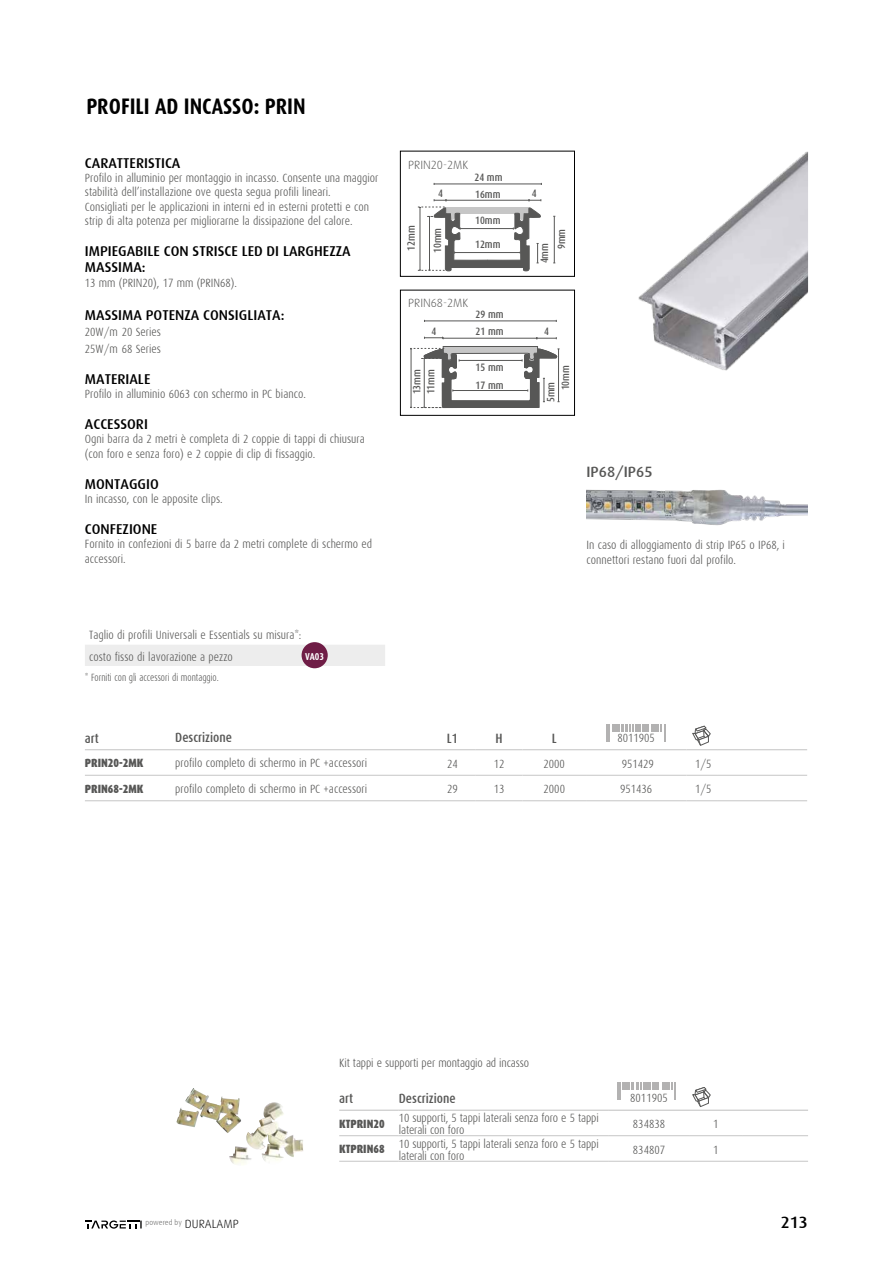
<style>
.page{position:relative;width:893px;height:1263px;background:#fff}
.page>*{position:absolute;margin:0;border:0;box-sizing:border-box;transform-origin:0 0}
.t1{font:700 22.5px "Dax Condensed";color:#000}
.t2{font:500 16.5px "Dax";color:#000}
.t3{font:500 15px "Dax";color:#575756}
.t4{font:500 14.25px/16.5px "Dax";color:#000}
.t5{font:500 13.5px "Dax Condensed";color:#575756}
.t6{font:300 12px/14.2px "Dax Condensed";color:#575756}
.t7{font:900 12px "Dax Condensed";color:#575756}
.t8{font:300 12px "Dax";color:#575756}
.t9{font:500 10.8px/17.7px "Dax Condensed";color:#575756}
.t10{font:300 10.5px "Dax Condensed";color:#575756;scale:.9 1}
.t11{font:700 10.05px "Dax Condensed";color:#fff}
.t12{font:300 7.5px "Dax";color:#575756}
.s1{font-size:12px;color:#000}
</style>
<div class="page">
<svg style="left:85px;top:1220px;width:57px;height:8px"></svg>
<div style="left:400px;top:290px;width:175px;height:126px;border:1px solid #000"></div>
<div style="left:400px;top:151px;width:175px;height:126px;border:1px solid #000"></div>
<hr style="left:85px;top:775px;width:85px;height:1px;background:#c6c6c6">
<hr style="left:170px;top:775px;width:259px;height:1px;background:#c6c6c6">
<hr style="left:429px;top:775px;width:47px;height:1px;background:#c6c6c6">
<hr style="left:476px;top:775px;width:47px;height:1px;background:#c6c6c6">
<hr style="left:523px;top:775px;width:63px;height:1px;background:#c6c6c6">
<hr style="left:586px;top:775px;width:100px;height:1px;background:#c6c6c6">
<hr style="left:686px;top:775px;width:31px;height:1px;background:#c6c6c6">
<hr style="left:717px;top:775px;width:90px;height:1px;background:#c6c6c6">
<hr style="left:85px;top:800px;width:85px;height:1px;background:#c6c6c6">
<hr style="left:170px;top:800px;width:259px;height:1px;background:#c6c6c6">
<hr style="left:429px;top:800px;width:47px;height:1px;background:#c6c6c6">
<hr style="left:476px;top:800px;width:47px;height:1px;background:#c6c6c6">
<hr style="left:523px;top:800px;width:63px;height:1px;background:#c6c6c6">
<hr style="left:586px;top:800px;width:100px;height:1px;background:#c6c6c6">
<hr style="left:686px;top:800px;width:31px;height:1px;background:#c6c6c6">
<hr style="left:717px;top:800px;width:90px;height:1px;background:#c6c6c6">
<hr style="left:85px;top:749px;width:85px;height:1px;background:#c6c6c6">
<hr style="left:170px;top:749px;width:259px;height:1px;background:#c6c6c6">
<hr style="left:429px;top:749px;width:47px;height:1px;background:#c6c6c6">
<hr style="left:476px;top:749px;width:47px;height:1px;background:#c6c6c6">
<hr style="left:523px;top:749px;width:63px;height:1px;background:#c6c6c6">
<hr style="left:586px;top:749px;width:100px;height:1px;background:#c6c6c6">
<hr style="left:686px;top:749px;width:31px;height:1px;background:#c6c6c6">
<hr style="left:717px;top:749px;width:90px;height:1px;background:#c6c6c6">
<svg style="left:607px;top:724px;width:58px;height:18px"></svg>
<hr style="left:339px;top:1161px;width:60px;height:1px;background:#c6c6c6">
<hr style="left:399px;top:1161px;width:209px;height:1px;background:#c6c6c6">
<hr style="left:608px;top:1161px;width:82px;height:1px;background:#c6c6c6">
<hr style="left:690px;top:1161px;width:52px;height:1px;background:#c6c6c6">
<hr style="left:742px;top:1161px;width:66px;height:1px;background:#c6c6c6">
<hr style="left:339px;top:1110px;width:60px;height:1px;background:#c6c6c6">
<hr style="left:399px;top:1110px;width:209px;height:1px;background:#c6c6c6">
<hr style="left:608px;top:1110px;width:82px;height:1px;background:#c6c6c6">
<hr style="left:690px;top:1110px;width:52px;height:1px;background:#c6c6c6">
<hr style="left:742px;top:1110px;width:66px;height:1px;background:#c6c6c6">
<hr style="left:339px;top:1135px;width:60px;height:1px;background:#c6c6c6">
<hr style="left:399px;top:1135px;width:209px;height:1px;background:#c6c6c6">
<hr style="left:608px;top:1135px;width:82px;height:1px;background:#c6c6c6">
<hr style="left:690px;top:1135px;width:52px;height:1px;background:#c6c6c6">
<hr style="left:742px;top:1135px;width:66px;height:1px;background:#c6c6c6">
<svg style="left:617px;top:1082px;width:59px;height:18px"></svg>
<img style="left:638px;top:152px;width:170px;height:219px">
<img style="left:229px;top:1102px;width:75px;height:63px">
<img style="left:176px;top:1088px;width:65px;height:45px">
<hr style="left:446px;top:200px;width:83px;height:1px;background:#575756">
<svg style="left:529px;top:199px;width:13px;height:2px"></svg>
<svg style="left:434px;top:199px;width:13px;height:2px"></svg>
<hr style="left:434px;top:184px;width:107px;height:1px;background:#575756">
<svg style="left:410px;top:207px;width:150px;height:201px"></svg>
<svg style="left:85px;top:642px;width:300px;height:27px"></svg>
<div style="left:302px;top:642px;width:26px;height:26px;background:#6f1d46;border-radius:50%"></div>
<img style="left:586px;top:489px;width:221px;height:37px">
<svg style="left:692px;top:726px;width:19px;height:20px"></svg>
<svg style="left:692px;top:1087px;width:19px;height:20px"></svg>
<h1 class="t1" style="left:86px;top:94px;width:221px">PROFILI AD INCASSO: PRIN</h1>
<p class="t4" style="left:85px;top:155px;width:97px">CARATTERISTICA</p>
<p class="t6" style="left:85px;top:171px;width:295px">Profilo in alluminio per montaggio in incasso. Consente una maggior stabilità dell’installazione ove questa segua profili lineari.<br>Consigliati per le applicazioni in interni ed in esterni protetti e con strip di alta potenza per migliorarne la dissipazione del calore.</p>
<p class="t4" style="left:85px;top:243px;width:267px">IMPIEGABILE CON STRISCE LED DI LARGHEZZA<br>MASSIMA:</p>
<p class="t6" style="left:85px;top:275px;width:154px">13 mm (PRIN20), 17 mm (PRIN68).</p>
<p class="t4" style="left:85px;top:307px;width:201px">MASSIMA POTENZA CONSIGLIATA:</p>
<p class="t6" style="left:85px;top:324px;width:78px;line-height:16.5px">20W/m 20 Series<br>25W/m 68 Series</p>
<p class="t4" style="left:85px;top:370px;width:67px">MATERIALE</p>
<p class="t6" style="left:85px;top:387px;width:222px">Profilo in alluminio 6063 con schermo in PC bianco.</p>
<p class="t4" style="left:85px;top:416px;width:65px">ACCESSORI</p>
<p class="t6" style="left:85px;top:432px;width:281px">Ogni barra da 2 metri è completa di 2 coppie di tappi di chiusura (con foro e senza foro) e 2 coppie di clip di fissaggio.</p>
<p class="t4" style="left:85px;top:475px;width:75px">MONTAGGIO</p>
<p class="t6" style="left:85px;top:492px;width:139px">In incasso, con le apposite clips.</p>
<p class="t4" style="left:85px;top:521px;width:74px">CONFEZIONE</p>
<p class="t6" style="left:85px;top:537px;width:289px">Fornito in confezioni di 5 barre da 2 metri complete di schermo ed accessori.</p>
<p class="t6" style="left:89px;top:625px;width:214px;line-height:21.3px">Taglio di profili Universali e Essentials su misura*: costo fisso di lavorazione a pezzo</p>
<p class="t10" style="left:85px;top:672px;width:150px">* Forniti con gli accessori di montaggio.</p>
<p class="t11" style="left:305px;top:651px;width:20px">VA03</p>
<p class="t8" style="left:408px;top:158px;width:62px">PRIN20-2MK</p>
<p class="t9" style="left:474px;top:169px;width:30px">24 mm</p>
<p class="t9" style="left:438px;top:184px;width:6px">4</p>
<p class="t9" style="left:475px;top:185px;width:27px">16mm</p>
<p class="t9" style="left:532px;top:184px;width:6px">4</p>
<p class="t9" style="left:475px;top:212px;width:27px">10mm</p>
<p class="t9" style="left:402px;top:251px;width:27px;rotate:-90deg">12mm</p>
<p class="t9" style="left:429px;top:253px;width:27px;rotate:-90deg">10mm</p>
<p class="t9" style="left:553px;top:249px;width:22px;rotate:-90deg">9mm</p>
<p class="t9" style="left:475px;top:236px;width:27px">12mm</p>
<p class="t9" style="left:536px;top:263px;width:22px;rotate:-90deg">4mm</p>
<p class="t8" style="left:408px;top:296px;width:62px">PRIN68-2MK</p>
<p class="t9" style="left:476px;top:306px;width:30px">29 mm</p>
<p class="t9" style="left:431px;top:322px;width:6px">4</p>
<p class="t9" style="left:544px;top:322px;width:6px">4</p>
<p class="t9" style="left:476px;top:323px;width:30px">21 mm</p>
<p class="t9" style="left:408px;top:394px;width:27px;rotate:-90deg">13mm</p>
<p class="t9" style="left:476px;top:359px;width:30px">15 mm<br>17 mm</p>
<p class="t9" style="left:557px;top:390px;width:27px;rotate:-90deg">10mm</p>
<p class="t9" style="left:422px;top:394px;width:27px;rotate:-90deg">11mm</p>
<p class="t9" style="left:542px;top:402px;width:22px;rotate:-90deg">5mm</p>
<p class="t3" style="left:586px;top:463px;width:68px">IP68/IP65</p>
<p class="t6" style="left:586px;top:538px;width:200px">In caso di alloggiamento di strip IP65 o IP68, i connettori restano fuori dal profilo.</p>
<p class="t5" style="left:175px;top:730px;width:58px">Descrizione</p>
<p class="t6" style="left:175px;top:750px;width:194px;line-height:25.5px">profilo completo di schermo in PC +accessori profilo completo di schermo in PC +accessori</p>
<p class="t5" style="left:85px;top:731px;width:15px">art</p>
<p class="t5" style="left:447px;top:731px;width:12px">L1</p>
<p class="t5" style="left:496px;top:731px;width:9px">H</p>
<p class="t5" style="left:552px;top:731px;width:6px">L</p>
<p class="t6" style="left:617px;top:731px;width:39px">8011905</p>
<p class="t7" style="left:85px;top:756px;width:60px">PRIN20-2MK</p>
<p class="t6" style="left:447px;top:757px;width:12px">24</p>
<p class="t6" style="left:494px;top:757px;width:12px">12</p>
<p class="t6" style="left:544px;top:757px;width:23px">2000</p>
<p class="t6" style="left:622px;top:757px;width:34px">951429</p>
<p class="t6" style="left:695px;top:757px;width:18px">1/5</p>
<p class="t7" style="left:85px;top:782px;width:60px">PRIN68-2MK</p>
<p class="t6" style="left:447px;top:782px;width:12px">29</p>
<p class="t6" style="left:494px;top:782px;width:12px">13</p>
<p class="t6" style="left:544px;top:782px;width:23px">2000</p>
<p class="t6" style="left:620px;top:782px;width:34px">951436</p>
<p class="t6" style="left:695px;top:782px;width:18px">1/5</p>
<p class="t6" style="left:339px;top:1056px;width:192px">Kit tappi e supporti per montaggio ad incasso</p>
<p class="t5" style="left:399px;top:1091px;width:58px">Descrizione</p>
<p class="t6" style="left:399px;top:1112px;width:202px;line-height:12px">10 supporti, 5 tappi laterali senza foro e 5 tappi laterali con foro</p>
<p class="t6" style="left:399px;top:1138px;width:202px;line-height:12px">10 supporti, 5 tappi laterali senza foro e 5 tappi laterali con foro</p>
<p class="t5" style="left:339px;top:1091px;width:15px">art</p>
<p class="t6" style="left:630px;top:1091px;width:39px">8011905</p>
<p class="t7" style="left:339px;top:1117px;width:47px">KTPRIN20</p>
<p class="t6" style="left:633px;top:1117px;width:34px">834838</p>
<p class="t6" style="left:713px;top:1117px;width:7px">1</p>
<p class="t7" style="left:339px;top:1142px;width:47px">KTPRIN68</p>
<p class="t6" style="left:633px;top:1142px;width:34px">834807</p>
<p class="t6" style="left:713px;top:1142px;width:7px">1</p>
<p class="t12" style="left:146px;top:1218px;width:95px">powered by <span class="s1">DURALAMP</span></p>
<h2 class="t2" style="left:781px;top:1213px;width:29px">213</h2>
</div>
